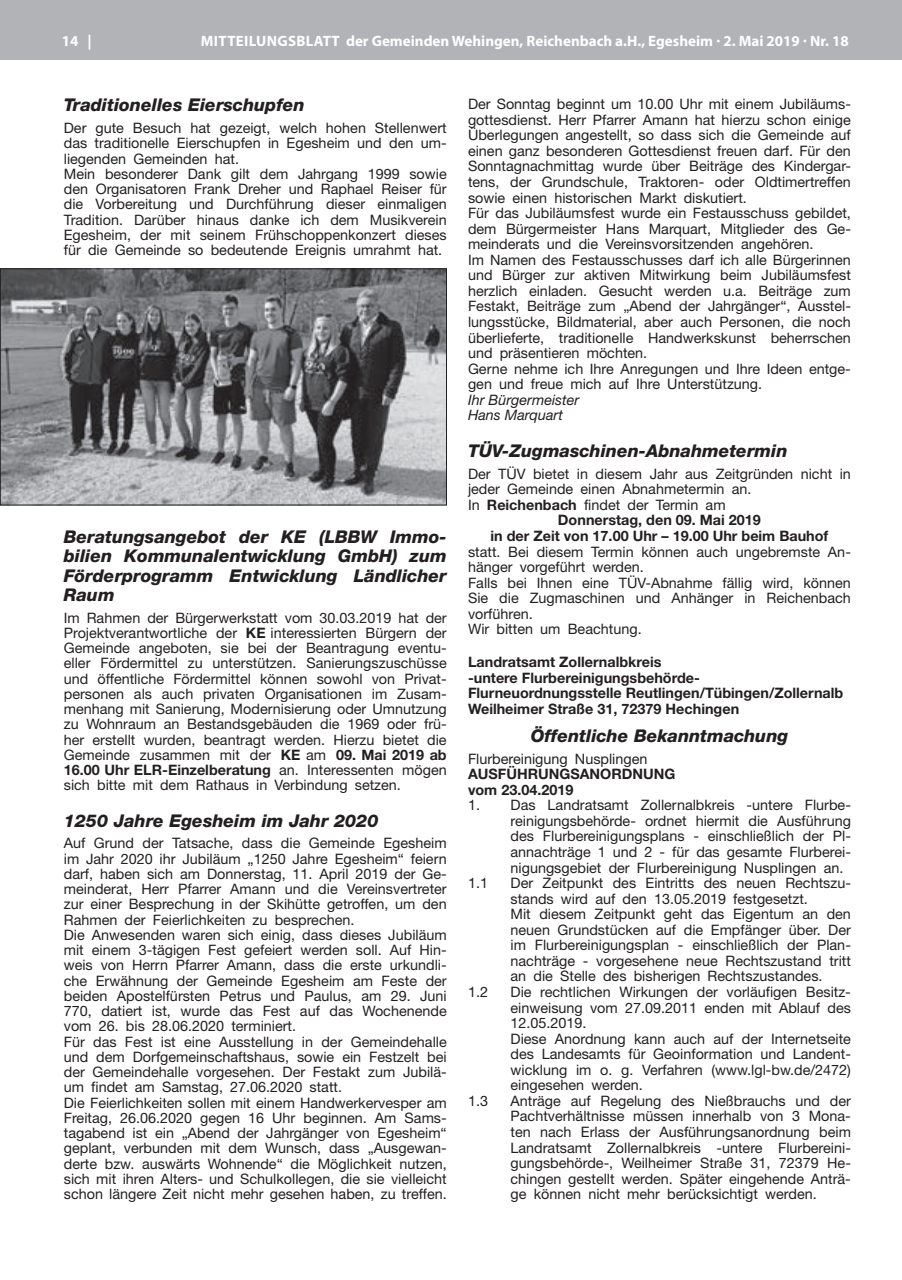
<style>
.page{position:relative;width:902px;height:1280px;background:#fff}
.page>*{position:absolute;margin:0;border:0;box-sizing:border-box;transform-origin:0 0}
.t1{font:italic 800 17.55px/19.2px "Helvetica Neue";color:#231f20;text-align:justify}
.t2{font:700 15px "Myriad Pro";color:#fff}
.t3{font:14.4px/15.3px "Helvetica Neue";color:#231f20}
.t4{font:700 14.4px/15.6px "Helvetica Neue";color:#231f20}
.t5{font:italic 14.4px/15.6px "Helvetica Neue";color:#231f20}
.s1{font-weight:700}
</style>
<div class="page">
<hr style="left:901px;top:0;width:1px;height:60px;background:#b2b3b7">
<div style="left:0;top:0;width:901px;height:60px;background:#b2b3b7"></div>
<img style="left:2px;top:271px;width:442px;height:232px">
<div style="left:0;top:269px;width:446px;height:236px;border:1px solid #231f20"></div>
<p class="t2" style="left:62px;top:31px;width:31px">14 |</p>
<p class="t2" style="left:201px;top:31px;width:649px">MITTEILUNGSBLATT der Gemeinden Wehingen, Reichenbach a.H., Egesheim · 2. Mai 2019 · Nr. 18</p>
<p class="t1" style="left:64px;top:95px;width:242px">Traditionelles Eierschupfen</p>
<p class="t3" style="left:64px;top:120px;width:384px">Der gute Besuch hat gezeigt, welch hohen Stellenwert das traditionelle Eierschupfen in Egesheim und den um&shy;liegenden Gemeinden hat.<br>Mein besonderer Dank gilt dem Jahrgang 1999 sowie den Organisatoren Frank Dreher und Raphael Reiser für die Vorbereitung und Durchführung dieser einmaligen Tradition. Darüber hinaus danke ich dem Musikverein Egesheim, der mit seinem Frühschoppenkonzert dieses für die Gemeinde so bedeutende Ereignis umrahmt hat.</p>
<p class="t1" style="left:64px;top:527px;width:384px">Beratungsangebot der KE (LBBW Immo&shy;bilien Kommunalentwicklung GmbH) zum Förderprogramm Entwicklung Ländlicher Raum</p>
<p class="t3" style="left:64px;top:610px;width:384px;text-align:justify">Im Rahmen der Bürgerwerkstatt vom 30.03.2019 hat der Projektverantwortliche der <span class="s1">KE</span> interessierten Bürgern der Gemeinde angeboten, sie bei der Beantragung eventu&shy;eller Fördermittel zu unterstützen. Sanierungszuschüsse und öffentliche Fördermittel können sowohl von Privat&shy;personen als auch privaten Organisationen im Zusam&shy;menhang mit Sanierung, Modernisierung oder Umnutzung zu Wohnraum an Bestandsgebäuden die 1969 oder frü&shy;her erstellt wurden, beantragt werden. Hierzu bietet die Gemeinde zusammen mit der <span class="s1">KE</span> am <span class="s1">09. Mai 2019 ab 16.00 Uhr ELR-Einzelberatung</span> an. Interessenten mögen sich bitte mit dem Rathaus in Verbindung setzen.</p>
<p class="t1" style="left:64px;top:811px;width:316px">1250 Jahre Egesheim im Jahr 2020</p>
<p class="t3" style="left:64px;top:835px;width:384px">Auf Grund der Tatsache, dass die Gemeinde Egesheim im Jahr 2020 ihr Jubiläum „1250 Jahre Egesheim“ feiern darf, haben sich am Donnerstag, 11. April 2019 der Ge&shy;meinderat, Herr Pfarrer Amann und die Vereinsvertreter zur einer Besprechung in der Skihütte getroffen, um den Rahmen der Feierlichkeiten zu besprechen.<br>Die Anwesenden waren sich einig, dass dieses Jubiläum mit einem 3-tägigen Fest gefeiert werden soll. Auf Hin&shy;weis von Herrn Pfarrer Amann, dass die erste urkundli&shy;che Erwähnung der Gemeinde Egesheim am Feste der beiden Apostelfürsten Petrus und Paulus, am 29. Juni 770, datiert ist, wurde das Fest auf das Wochenende vom 26. bis 28.06.2020 terminiert.<br>Für das Fest ist eine Ausstellung in der Gemeindehalle und dem Dorfgemeinschaftshaus, sowie ein Festzelt bei der Gemeindehalle vorgesehen. Der Festakt zum Jubilä&shy;um findet am Samstag, 27.06.2020 statt.<br>Die Feierlichkeiten sollen mit einem Handwerkervesper am Freitag, 26.06.2020 gegen 16 Uhr beginnen. Am Sams&shy;tagabend ist ein „Abend der Jahrgänger von Egesheim“ geplant, verbunden mit dem Wunsch, dass „Ausgewan&shy;derte bzw. auswärts Wohnende“ die Möglichkeit nutzen, sich mit ihren Alters- und Schulkollegen, die sie vielleicht schon längere Zeit nicht mehr gesehen haben, zu treffen.</p>
<p class="t3" style="left:468px;top:96px;width:384px">Der Sonntag beginnt um 10.00 Uhr mit einem Jubiläums&shy;gottesdienst. Herr Pfarrer Amann hat hierzu schon einige Überlegungen angestellt, so dass sich die Gemeinde auf einen ganz besonderen Gottesdienst freuen darf. Für den Sonntagnachmittag wurde über Beiträge des Kindergar&shy;tens, der Grundschule, Traktoren- oder Oldtimertreffen sowie einen historischen Markt diskutiert.<br>Für das Jubiläumsfest wurde ein Festausschuss gebildet, dem Bürgermeister Hans Marquart, Mitglieder des Ge&shy;meinderats und die Vereinsvorsitzenden angehören.<br>Im Namen des Festausschusses darf ich alle Bürgerinnen und Bürger zur aktiven Mitwirkung beim Jubiläumsfest herzlich einladen. Gesucht werden u.a. Beiträge zum Festakt, Beiträge zum „Abend der Jahrgänger“, Ausstel&shy;lungsstücke, Bildmaterial, aber auch Personen, die noch überlieferte, traditionelle Handwerkskunst beherrschen und präsentieren möchten.<br>Gerne nehme ich Ihre Anregungen und Ihre Ideen entge&shy;gen und freue mich auf Ihre Unterstützung.</p>
<p class="t5" style="left:468px;top:392px;width:113px">Ihr Bürgermeister<br>Hans Marquart</p>
<p class="t1" style="left:468px;top:441px;width:321px">TÜV-Zugmaschinen-Abnahmetermin</p>
<p class="t3" style="left:468px;top:466px;width:384px">Der TÜV bietet in diesem Jahr aus Zeitgründen nicht in</p>
<p class="t3" style="left:468px;top:481px;width:285px">jeder Gemeinde einen Abnahmetermin an.</p>
<p class="t3" style="left:468px;top:497px;width:259px">In <span class="s1">Reichenbach</span> findet der Termin am</p>
<p class="t4" style="left:558px;top:512px;width:204px">Donnerstag, den 09. Mai 2019</p>
<p class="t4" style="left:490px;top:528px;width:339px">in der Zeit von 17.00 Uhr – 19.00 Uhr beim Bauhof</p>
<p class="t3" style="left:468px;top:543px;width:384px">statt. Bei diesem Termin können auch ungebremste An&shy;hänger vorgeführt werden.<br>Falls bei Ihnen eine TÜV-Abnahme fällig wird, können Sie die Zugmaschinen und Anhänger in Reichenbach vorführen.<br>Wir bitten um Beachtung.</p>
<p class="t4" style="left:468px;top:654px;width:377px">Landratsamt Zollernalbkreis<br>-untere Flurbereinigungsbehörde-Flurneuordnungsstelle Reutlingen/Tübingen/Zollernalb Weilheimer Straße 31, 72379 Hechingen</p>
<p class="t1" style="left:530px;top:726px;width:259px">Öffentliche Bekanntmachung</p>
<p class="t3" style="left:468px;top:751px;width:181px">Flurbereinigung Nusplingen</p>
<p class="t4" style="left:468px;top:766px;width:209px">AUSFÜHRUNGSANORDNUNG vom 23.04.2019</p>
<p class="t3" style="left:468px;top:797px;width:384px">1. Das Landratsamt Zollernalbkreis -untere Flurbe-</p>
<p class="t3" style="left:510px;top:813px;width:342px">reinigungsbehörde- ordnet hiermit die Ausführung</p>
<p class="t3" style="left:510px;top:828px;width:342px">des Flurbereinigungsplans - einschließlich der Pl-</p>
<p class="t3" style="left:510px;top:844px;width:342px">annachträge 1 und 2 - für das gesamte Flurberei-</p>
<p class="t3" style="left:510px;top:859px;width:334px">nigungsgebiet der Flurbereinigung Nusplingen an.</p>
<p class="t3" style="left:468px;top:875px;width:22px">1.1</p>
<p class="t3" style="left:510px;top:875px;width:342px">Der Zeitpunkt des Eintritts des neuen Rechtszu&shy;stands wird auf den 13.05.2019 festgesetzt.<br>Mit diesem Zeitpunkt geht das Eigentum an den neuen Grundstücken auf die Empfänger über. Der im Flurbereinigungsplan - einschließlich der Plan&shy;nachträge - vorgesehene neue Rechtszustand tritt an die Stelle des bisherigen Rechtszustandes.</p>
<p class="t3" style="left:468px;top:984px;width:22px">1.2</p>
<p class="t3" style="left:510px;top:984px;width:342px">Die rechtlichen Wirkungen der vorläufigen Besitz&shy;einweisung vom 27.09.2011 enden mit Ablauf des 12.05.2019.<br>Diese Anordnung kann auch auf der Internetseite des Landesamts für Geoinformation und Landent&shy;wicklung im o. g. Verfahren (www.lgl-bw.de/2472) eingesehen werden.</p>
<p class="t3" style="left:468px;top:1093px;width:22px">1.3</p>
<p class="t3" style="left:510px;top:1093px;width:342px;text-align:justify">Anträge auf Regelung des Nießbrauchs und der Pachtverhältnisse müssen innerhalb von 3 Mona&shy;ten nach Erlass der Ausführungsanordnung beim Landratsamt Zollernalbkreis -untere Flurbereini&shy;gungsbehörde-, Weilheimer Straße 31, 72379 He&shy;chingen gestellt werden. Später eingehende Anträ&shy;ge können nicht mehr berücksichtigt werden.</p>
</div>
